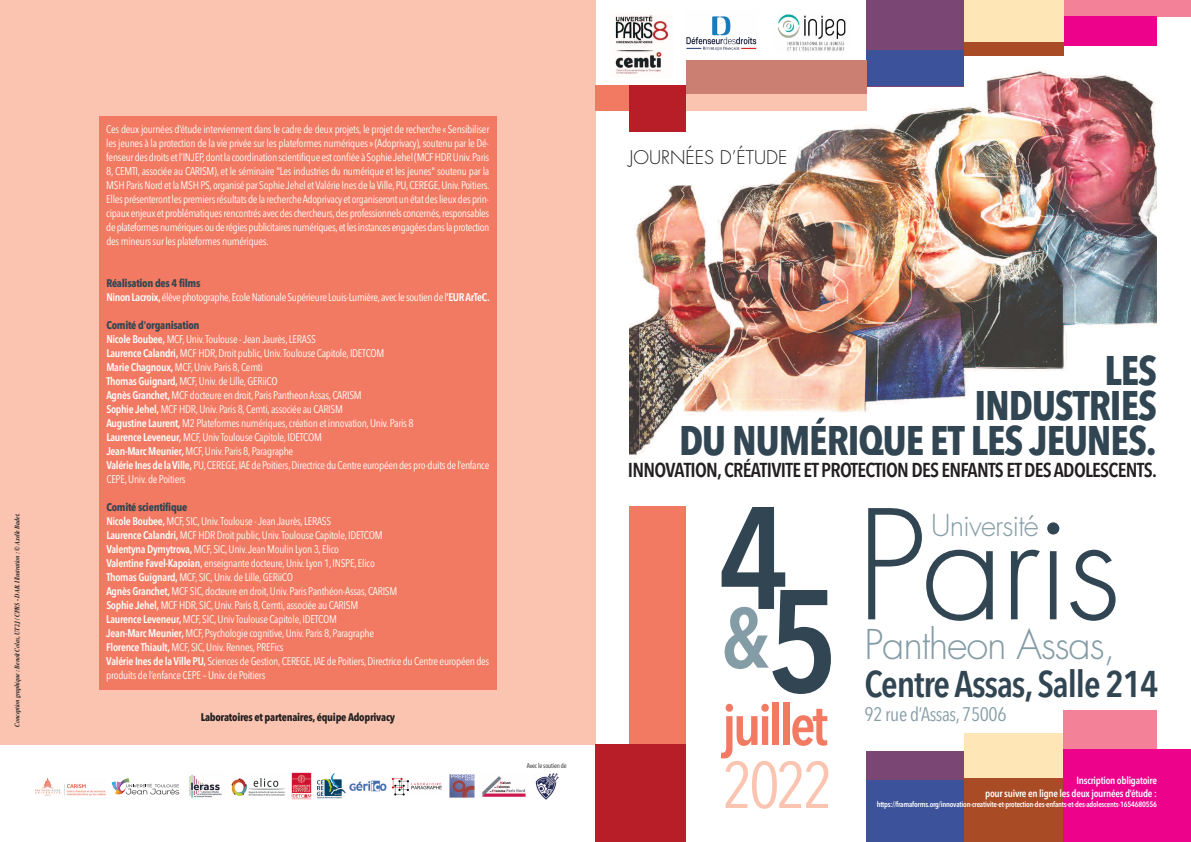
<style>
.page{position:relative;width:1191px;height:842px;background:#fff}
.page>*{position:absolute;margin:0;border:0;box-sizing:border-box;transform-origin:0 0}
.t1{font:300 147.6px "Futura";letter-spacing:-.03em;color:#314652}
.t2{font:600 144px "Avenir Next Condensed";color:#314652}
.t3{font:65.4px "Avenir Next Condensed";color:#fbc4b0}
.t4{font:600 56.5px "Avenir Next Condensed";letter-spacing:-.06em;color:#f37a62}
.t5{font:700 41px/35px "Avenir Next Condensed";letter-spacing:-.025em;color:#314652;text-align:right}
.t6{font:300 40px "Futura";letter-spacing:-.03em;color:#849ca5}
.t7{font:600 36.9px "Avenir Next Condensed";letter-spacing:-.03em;color:#314652}
.t8{font:300 29.4px "Futura";letter-spacing:-.03em;color:#849ca5}
.t9{font:600 20px "Avenir Next Condensed";letter-spacing:-.035em;color:#231f20}
.t10{font:19.5px "Avenir Next Condensed";letter-spacing:-.02em;color:#849ca5}
.t11{font:300 18.3px "Futura";color:#231f20}
.t12{font:11px/14px "Avenir Next Condensed";letter-spacing:-.025em;color:#fff}
.t13{font:700 11px "Avenir Next Condensed";letter-spacing:-.025em;color:#231f20}
.t14{font:600 10.3px/13px "Avenir Next Condensed";letter-spacing:-.025em;color:#fff;text-align:right}
.t15{font:600 7.7px "Avenir Next Condensed";letter-spacing:-.025em;color:#fff}
.t16{font:italic 700 7px "Times";letter-spacing:-.01em;color:#231f20;scale:.85 1}
.t17{font:6.8px "Avenir Next Condensed";letter-spacing:-.025em;color:#231f20}
.s1{font-weight:700;color:#314652}
.s2{font-weight:600}
.s3{font-weight:500}
</style>
<div class="page">
<div style="left:0;top:0;width:595px;height:744px;background:#fbc4b0"></div>
<img style="left:629px;top:54px;width:528px;height:404px">
<div style="left:1063px;top:0;width:128px;height:17px;background:#f38298"></div>
<div style="left:1063px;top:16px;width:94px;height:30px;background:#ed028c"></div>
<div style="left:964px;top:0;width:99px;height:56px;background:#fee6b7"></div>
<div style="left:964px;top:43px;width:99px;height:13px;background:#a94b24"></div>
<div style="left:866px;top:0;width:98px;height:86px;background:#7a4774"></div>
<div style="left:866px;top:51px;width:98px;height:35px;background:#3c539b"></div>
<div style="left:685px;top:94px;width:181px;height:17px;background:#fbc4b0"></div>
<div style="left:685px;top:60px;width:181px;height:34px;background:#cb7f73"></div>
<div style="left:595px;top:85px;width:90px;height:26px;background:#f37a62"></div>
<div style="left:629px;top:85px;width:56px;height:47px;background:#b71e27"></div>
<div style="left:866px;top:751px;width:98px;height:79px;background:#7a4774"></div>
<div style="left:866px;top:780px;width:98px;height:62px;background:#3c539b"></div>
<div style="left:964px;top:733px;width:99px;height:59px;background:#fee6b7"></div>
<div style="left:964px;top:778px;width:99px;height:64px;background:#a94b24"></div>
<div style="left:1063px;top:710px;width:94px;height:48px;background:#f38298"></div>
<div style="left:1063px;top:749px;width:128px;height:93px;background:#ed028c"></div>
<div style="left:629px;top:506px;width:56px;height:336px;background:#f37a62"></div>
<div style="left:595px;top:745px;width:90px;height:97px;background:#b71e27"></div>
<div style="left:99px;top:116px;width:398px;height:573px;background:#f37a62"></div>
<img style="left:316px;top:773px;width:30px;height:26px">
<img style="left:232px;top:778px;width:53px;height:18px">
<img style="left:350px;top:780px;width:37px;height:12px">
<img style="left:291px;top:773px;width:20px;height:26px">
<img style="left:189px;top:774px;width:33px;height:24px">
<img style="left:482px;top:776px;width:44px;height:21px">
<img style="left:35px;top:778px;width:70px;height:17px">
<img style="left:391px;top:777px;width:51px;height:19px">
<img style="left:535px;top:773px;width:24px;height:26px">
<img style="left:449px;top:774px;width:26px;height:24px">
<svg style="left:112px;top:778px;width:67px;height:16px"></svg>
<img style="left:615px;top:15px;width:57px;height:63px">
<img style="left:685px;top:16px;width:72px;height:39px">
<img style="left:777px;top:14px;width:69px;height:37px">
<p class="t16" style="left:13px;top:727px;width:253px;rotate:-90deg">Conception graphique : Benoît Colas, UT2J / CPRS - DAR. Illustration : © Axelle Badet.</p>
<p class="t12" style="left:106px;top:122px;width:385px;text-align:justify">Ces deux journées d’étude interviennent dans le cadre de deux projets, le projet de recherche « Sensibiliser les jeunes à la protection de la vie privée sur les plateformes numériques»(Adoprivacy),soutenu par le Dé&shy;fenseurdesdroits etl’INJEP,dontla coordinationscientifique estconfiée àSophieJehel(MCFHDRUniv.Paris 8, CEMTI, associée au CARISM), et le séminaire "Les industries du numérique et les jeunes" soutenu par la MSHParisNord etlaMSHPS,organisé par Sophie Jehel etValérie Ines de laVille,PU,CEREGE,Univ.Poitiers.<br>Ellesprésenterontlespremiersrésultatsde la rechercheAdoprivacy etorganiserontunétatdeslieuxdesprin&shy;cipauxenjeuxetproblématiquesrencontrés avecdeschercheurs,desprofessionnelsconcernés,responsables deplateformesnumériquesouderégiespublicitairesnumériques,etlesinstancesengagéesdanslaprotection des mineurs sur les plateformes numériques.</p>
<p class="t12" style="left:106px;top:276px;width:385px"><span class="s1">Réalisation des 4 films<br></span><span class="s2">NinonLacroix,</span>élèvephotographe,EcoleNationaleSupérieureLouis-Lumière,aveclesoutiendel<span class="s2">’EURArTeC.</span></p>
<p class="t12" style="left:106px;top:318px;width:384px"><span class="s1">Comité d'organisation<br></span><span class="s2">Nicole Boubee,</span> MCF,Univ.Toulouse -Jean Jaurès,LERASS<br><span class="s2">Laurence Calandri,</span> MCF HDR,Droit public,Univ.Toulouse Capitole,IDETCOM<br><span class="s2">Marie Chagnoux,</span> MCF,Univ.Paris 8,Cemti<br><span class="s2">Thomas Guignard,</span> MCF,Univ.de Lille,GERiiCO<br><span class="s2">Agnès Granchet,</span> MCF docteure en droit,Paris PantheonAssas,CARISM<br><span class="s2">Sophie Jehel,</span> MCF HDR,Univ.Paris 8,Cemti, associée au CARISM<br><span class="s2">Augustine Laurent,</span> M2 Plateformes numériques,création et innovation,Univ.Paris 8<br><span class="s2">Laurence Leveneur,</span> MCF,UnivToulouse Capitole,IDETCOM<br><span class="s2">Jean-Marc Meunier,</span> MCF,Univ.Paris 8,Paragraphe<br><span class="s2">Valérie Inesde laVille,</span>PU,CEREGE,IAEdePoitiers,DirectriceduCentre européendespro-duitsde l’enfance CEPE,Univ.de Poitiers</p>
<p class="t12" style="left:106px;top:500px;width:384px"><span class="s1">Comité scientifique<br></span><span class="s2">Nicole Boubee,</span>MCF,SIC,Univ.Toulouse -Jean Jaurès,LERASS<br><span class="s2">Laurence Calandri,</span> MCF HDR Droit public,Univ.Toulouse Capitole,IDETCOM<br><span class="s2">Valentyna Dymytrova,</span> MCF,SIC,Univ.Jean Moulin Lyon 3, Elico<br><span class="s2">Valentine Favel-Kapoian</span><span class="s3">,</span> enseignante docteure,Univ.Lyon 1,INSPE, Elico<br><span class="s2">Thomas Guignard,</span> MCF,SIC,Univ.de Lille,GERiiCO<br><span class="s2">Agnès Granchet,</span> MCF SIC,docteure en droit,Univ.Paris Panthéon-Assas,CARISM<br><span class="s2">Sophie Jehel,</span> MCF HDR,SIC,Univ.Paris 8,Cemti, associée au CARISM<br><span class="s2">Laurence Leveneur,</span>MCF,SIC,UnivToulouse Capitole,IDETCOM<br><span class="s2">Jean-Marc Meunier,</span> MCF,Psychologie cognitive,Univ.Paris 8,Paragraphe<br><span class="s2">Florence Thiault,</span> MCF,SIC,Univ.Rennes,PREFics<br><span class="s2">Valérie Ines de laVille PU,</span> Sciences de Gestion,CEREGE,IAE de Poitiers,Directrice du Centre européen des produits de l’enfance CEPE – Univ.de Poitiers</p>
<p class="t13" style="left:201px;top:710px;width:196px">Laboratoires et partenaires, équipe Adoprivacy</p>
<p class="t17" style="left:527px;top:759px;width:41px">Avec le soutien de</p>
<h3 class="t11" style="left:629px;top:149px;width:159px">JOURNÉES D’ÉTUDE</h3>
<h3 class="t5" style="left:679px;top:352px;width:479px">LES<br>INDUSTRIES<br>DU NUMÉRIQUE ET LES JEUNES.</h3>
<h3 class="t9" style="left:628px;top:452px;width:531px">INNOVATION,CRÉATIVITE ETPROTECTION DES ENFANTS ETDESADOLESCENTS.</h3>
<h2 class="t2" style="left:717px;top:476px;width:122px">4<sub>&amp;</sub> 5</h2>
<h3 class="t4" style="left:722px;top:676px;width:107px">juillet</h3>
<h3 class="t3" style="left:722px;top:729px;width:113px">2022</h3>
<h1 class="t1" style="left:856px;top:497px;width:267px">Paris</h1>
<h3 class="t6" style="left:864px;top:626px;width:253px">Pantheon Assas,</h3>
<h3 class="t7" style="left:864px;top:652px;width:296px">CentreAssas,Salle 214</h3>
<h3 class="t10" style="left:864px;top:698px;width:143px">92 rue d’Assas,75006</h3>
<h3 class="t8" style="left:931px;top:512px;width:109px">Université</h3>
<p class="t14" style="left:985px;top:774px;width:173px">Inscription obligatoire<br>pour suivre en ligne les deux journées d’étude :</p>
<p class="t15" style="left:876px;top:798px;width:282px">https://framaforms.org/innovation-creativite-et-protection-des-enfants-et-des-adolescents-1654680556</p>
</div>
